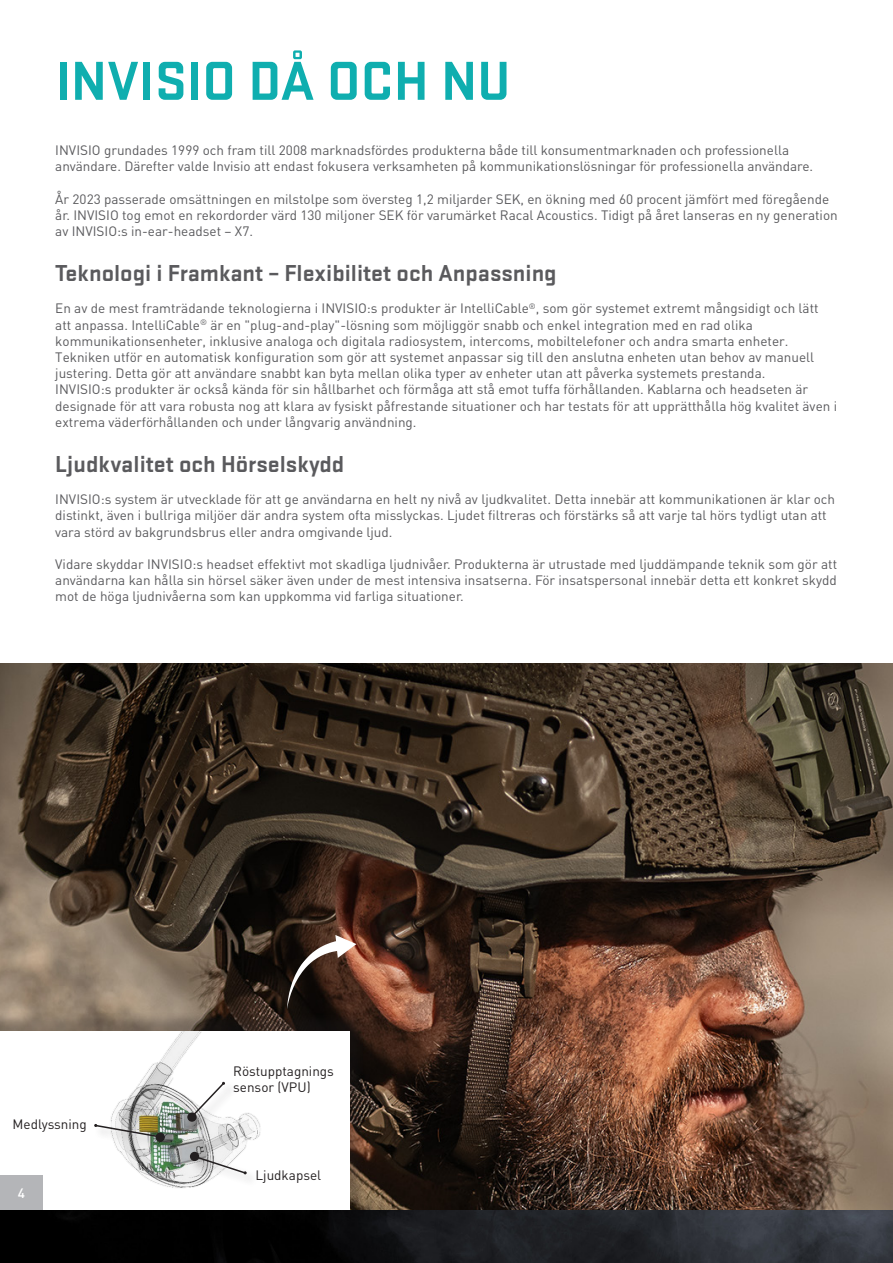
<style>
.page{position:relative;width:893px;height:1263px;background:#fff}
.page>*{position:absolute;margin:0;border:0;box-sizing:border-box;transform-origin:0 0}
.Preamble_11pkt{font:700 57px "Stratum 2";color:#0faeaf}
.t1{font:700 24px "Stratum 2";color:#5a5a5d}
.t2{font:13.5px/16.2px "DIN Pro";color:#5a5a5d}
.t3{font:13.5px/16.2px "DIN Pro";color:#231f20}
.t4{font:500 13.5px "DIN Pro";color:#fff}
</style>
<div class="page">
<img style="left:0;top:663px;width:893px;height:600px">
<div style="left:0;top:1011px;width:367px;height:194px;background:#231f20;opacity:.3"></div>
<div style="left:0;top:1032px;width:350px;height:178px;background:#fff"></div>
<div style="left:0;top:1176px;width:43px;height:34px;background:#b4b5b8"></div>
<svg style="left:287px;top:935px;width:69px;height:74px;background:#4e3c33"></svg>
<img style="left:18px;top:1032px;width:308px;height:209px">
<div style="left:186px;top:1111px;width:24px;height:24px;background:#231f20;opacity:.3"></div>
<svg style="left:187px;top:1112px;width:10px;height:10px"></svg>
<div style="left:191px;top:1082px;width:45px;height:47px;background:#231f20;opacity:.3"></div>
<div style="left:220px;top:1080px;width:19px;height:18px;background:#fcfcfc"></div>
<svg style="left:190px;top:1082px;width:35px;height:36px"></svg>
<div style="left:188px;top:1150px;width:25px;height:25px;background:#231f20;opacity:.3"></div>
<div style="left:190px;top:1152px;width:9px;height:9px;background:#231f20;border-radius:50%"></div>
<div style="left:197px;top:1156px;width:61px;height:30px;background:#231f20;opacity:.3"></div>
<div style="left:242px;top:1170px;width:18px;height:18px;background:#fcfcfc"></div>
<svg style="left:196px;top:1156px;width:51px;height:18px"></svg>
<div style="left:154px;top:1131px;width:25px;height:25px;background:#231f20;opacity:.3"></div>
<div style="left:95px;top:1123px;width:76px;height:27px;background:#231f20;opacity:.3"></div>
<div style="left:92px;top:1122px;width:19px;height:18px;background:#fff"></div>
<svg style="left:94px;top:1124px;width:66px;height:14px"></svg>
<p class="Preamble_11pkt" style="left:55px;top:42px;width:456px">INVISIO DÅ OCH NU</p>
<p class="t2" style="left:55px;top:141px;width:735px">INVISIO grundades 1999 och fram till 2008 marknadsfördes produkterna både till konsumentmarknaden och professionella</p>
<p class="t2" style="left:55px;top:158px;width:759px">användare. Därefter valde Invisio att endast fokusera verksamheten på kommunikationslösningar för professionella användare.</p>
<p class="t2" style="left:55px;top:190px;width:784px">År 2023 passerade omsättningen en milstolpe som översteg 1,2 miljarder SEK, en ökning med 60 procent jämfört med föregående år. INVISIO tog emot en rekordorder värd 130 miljoner SEK för varumärket Racal Acoustics. Tidigt på året lanseras en ny generation av INVISIO:s in-ear-headset – X7.</p>
<p class="t1" style="left:55px;top:256px;width:503px">Teknologi i Framkant – Flexibilitet och Anpassning</p>
<p class="t2" style="left:55px;top:300px;width:765px">En av de mest framträdande teknologierna i INVISIO:s produkter är IntelliCable<sup>®</sup>, som gör systemet extremt mångsidigt och lätt att anpassa. IntelliCable<sup>®</sup> är en "plug-and-play"-lösning som möjliggör snabb och enkel integration med en rad olika</p>
<p class="t2" style="left:55px;top:332px;width:735px">kommunikationsenheter, inklusive analoga och digitala radiosystem, intercoms, mobiltelefoner och andra smarta enheter.</p>
<p class="t2" style="left:55px;top:348px;width:783px">Tekniken utför en automatisk konfiguration som gör att systemet anpassar sig till den anslutna enheten utan behov av manuell justering. Detta gör att användare snabbt kan byta mellan olika typer av enheter utan att påverka systemets prestanda.<br>INVISIO:s produkter är också kända för sin hållbarhet och förmåga att stå emot tuffa förhållanden. Kablarna och headseten är designade för att vara robusta nog att klara av fysiskt påfrestande situationer och har testats för att upprätthålla hög kvalitet även i extrema väderförhållanden och under långvarig användning.</p>
<p class="t1" style="left:55px;top:447px;width:291px">Ljudkvalitet och Hörselskydd</p>
<p class="t2" style="left:55px;top:491px;width:781px">INVISIO:s system är utvecklade för att ge användarna en helt ny nivå av ljudkvalitet. Detta innebär att kommunikationen är klar och distinkt, även i bullriga miljöer där andra system ofta misslyckas. Ljudet filtreras och förstärks så att varje tal hörs tydligt utan att vara störd av bakgrundsbrus eller andra omgivande ljud.</p>
<p class="t2" style="left:55px;top:555px;width:783px;text-align:justify">Vidare skyddar INVISIO:s headset effektivt mot skadliga ljudnivåer. Produkterna är utrustade med ljuddämpande teknik som gör att användarna kan hålla sin hörsel säker även under de mest intensiva insatserna. För insatspersonal innebär detta ett konkret skydd mot de höga ljudnivåerna som kan uppkomma vid farliga situationer.</p>
<p class="t3" style="left:13px;top:1115px;width:76px">Medlyssning</p>
<p class="t4" style="left:15px;top:1183px;width:9px">4</p>
<p class="t4" style="left:18px;top:1184px;width:9px">4</p>
<p class="t3" style="left:233px;top:1062px;width:102px">Röstupptagnings sensor (VPU)</p>
<p class="t3" style="left:256px;top:1166px;width:67px">Ljudkapsel</p>
</div>
